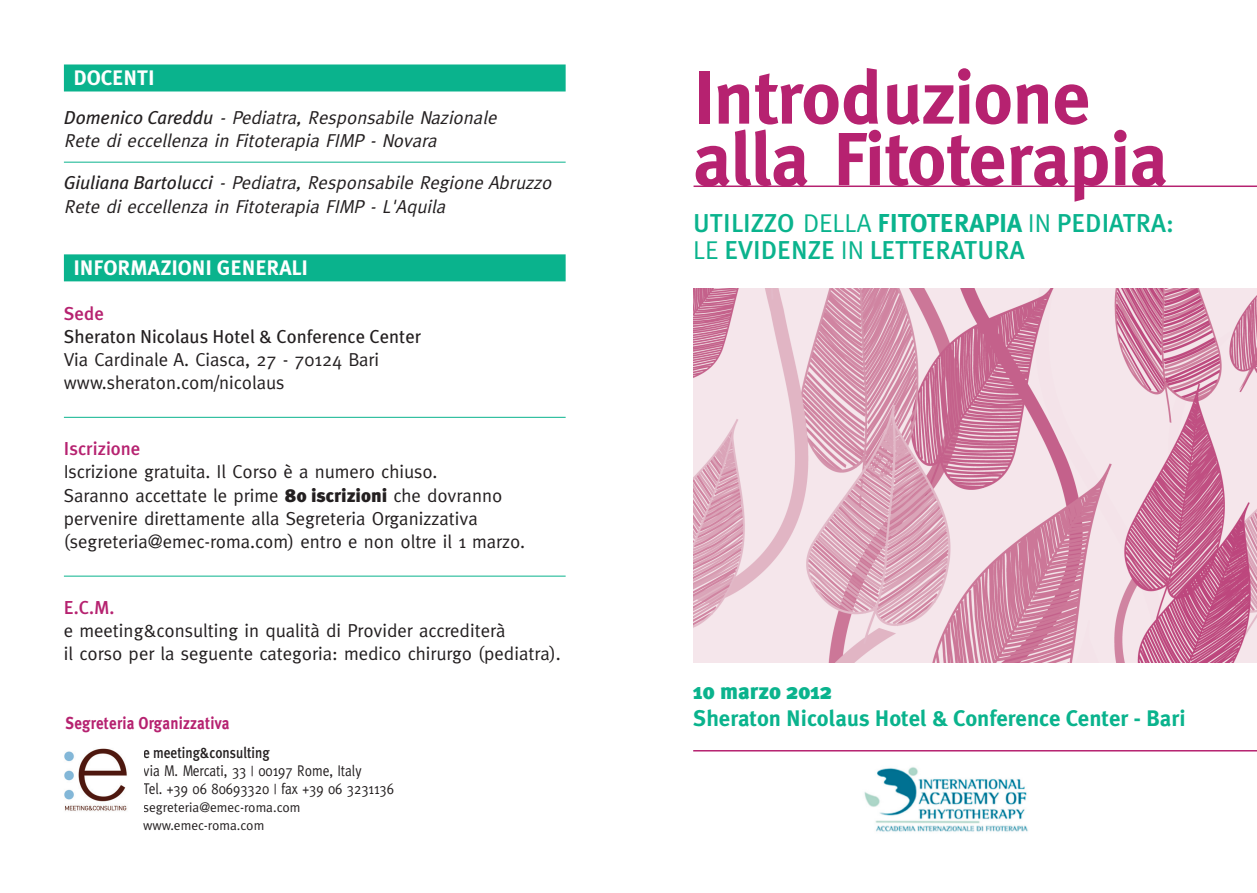
<style>
.page{position:relative;width:1257px;height:893px;background:#fff}
.page>*{position:absolute;margin:0;border:0;box-sizing:border-box;transform-origin:0 0}
.t1{font:700 75.3px/61.5px "Meta";color:#b62270}
.t2{font:500 25.95px/27px "Meta Plus";color:#0ab38d}
.t3{font:700 22.5px "Meta Plus";color:#0ab38d}
.t4{font:900 22.5px "Meta Plus";color:#0ab38d}
.t5{font:700 21px "Meta Plus";color:#fff}
.t6{font:18.75px/23.2px "Meta";color:#231f20}
.t7{font:italic 18.75px/23.2px "Meta";color:#231f20}
.t8{font:18.75px "Meta Plus";color:#231f20}
.t9{font:500 18.75px "Meta Plus";color:#b62270}
.t10{font:700 17.25px "Meta Plus";letter-spacing:.015em;color:#b62270;scale:.87 1}
.t11{font:15.6px/18px "Meta";color:#231f20;scale:.87 1}
.t12{font:500 15.6px "Meta Plus";color:#231f20;scale:.87 1}
.t13{font:13.5px/18px "Meta";color:#231f20}
.s1{font-family:"Meta Plus"}
.s2{font-family:"Meta Plus";font-weight:900}
.s3{font-family:"Meta";font-weight:400}
.s4{font-weight:700}
.s5{font-size:13.5px}
</style>
<div class="page">
<hr style="left:693px;top:750px;width:564px;height:1px;background:#b62270">
<img style="left:864px;top:767px;width:164px;height:65px">
<img style="left:64px;top:748px;width:63px;height:63px">
<div style="left:64px;top:64px;width:502px;height:27px;background:#0ab38d"></div>
<hr style="left:64px;top:162px;width:502px;height:1px;background:#0ab38d">
<div style="left:64px;top:254px;width:502px;height:27px;background:#0ab38d"></div>
<hr style="left:64px;top:417px;width:502px;height:1px;background:#0ab38d">
<hr style="left:64px;top:576px;width:502px;height:1px;background:#0ab38d">
<hr style="left:694px;top:185px;width:563px;height:2px;background:#b62270">
<img style="left:693px;top:288px;width:564px;height:374px">
<p class="t5" style="left:73px;top:70px;width:83px">DOCENTI</p>
<p class="t7" style="left:64px;top:107px;width:438px"><span class="s1">D o m e n ic o Ca re d d u</span> - Pediatra, Responsabile Nazionale<br>Rete di eccellenza in Fitoterapia FIMP - Novara</p>
<p class="t7" style="left:64px;top:173px;width:493px"><span class="s1">G i u l ia n a B a rto l u c ci</span> - Pediatra, Responsabile Regione Abruzzo<br>Rete di eccellenza in Fitoterapia FIMP - L'Aquila</p>
<p class="t5" style="left:73px;top:259px;width:236px">INFORMAZIONI GENERALI</p>
<p class="t9" style="left:64px;top:306px;width:42px">Sede</p>
<p class="t8" style="left:64px;top:329px;width:359px">Sheraton Nicolaus Hotel &amp; Conference Center</p>
<p class="t6" style="left:64px;top:349px;width:317px">Via Cardinale A. Ciasca, 27 - 70124 Bari www.sheraton.com/nicolaus</p>
<p class="t9" style="left:64px;top:441px;width:78px">Iscrizione</p>
<p class="t6" style="left:64px;top:461px;width:463px">Iscrizione gratuita. Il Corso è a numero chiuso.<br>Saranno accettate le prime <span class="s2">80 iscrizioni</span> che dovranno pervenire direttamente alla Segreteria Organizzativa (segreteria@emec-roma.com) entro e non oltre il 1 marzo.</p>
<p class="t9" style="left:64px;top:600px;width:52px">E.C.M.</p>
<p class="t6" style="left:64px;top:620px;width:498px">e meeting&amp;consulting in qualità di Provider accrediterà<br>il corso per la seguente categoria: medico chirurgo (pediatra).</p>
<h1 class="t1" style="left:693px;top:70px;width:475px">Introduzione alla Fitoterapia</h1>
<h2 class="t2" style="left:693px;top:212px;width:482px">UTILIZZO <span class="s3">DELLA</span> <span class="s4">FITOTERAPIA</span> <span class="s3">IN</span> PEDIATRA:<br><span class="s3">LE</span> EVIDENZE <span class="s3">IN</span> LETTERATURA</h2>
<p class="t4" style="left:693px;top:681px;width:140px">10 marzo 2012</p>
<p class="t10" style="left:66px;top:716px;width:190px">Segreteria Organizzativa</p>
<p class="t3" style="left:693px;top:709px;width:494px">Sheraton Nicolaus Hotel &amp; Conference Center - Bari</p>
<p class="t12" style="left:143px;top:746px;width:147px">e meeting&amp;consulting</p>
<p class="t11" style="left:143px;top:762px;width:290px">via M. Mercati, 33 <span class="s5">|</span> 00197 Rome, Italy<br>Tel. +39 06 80693320 <span class="s5">|</span> fax +39 06 3231136</p>
<p class="t13" style="left:143px;top:799px;width:159px">segreteria@emec-roma.com www.emec-roma.com</p>
</div>
